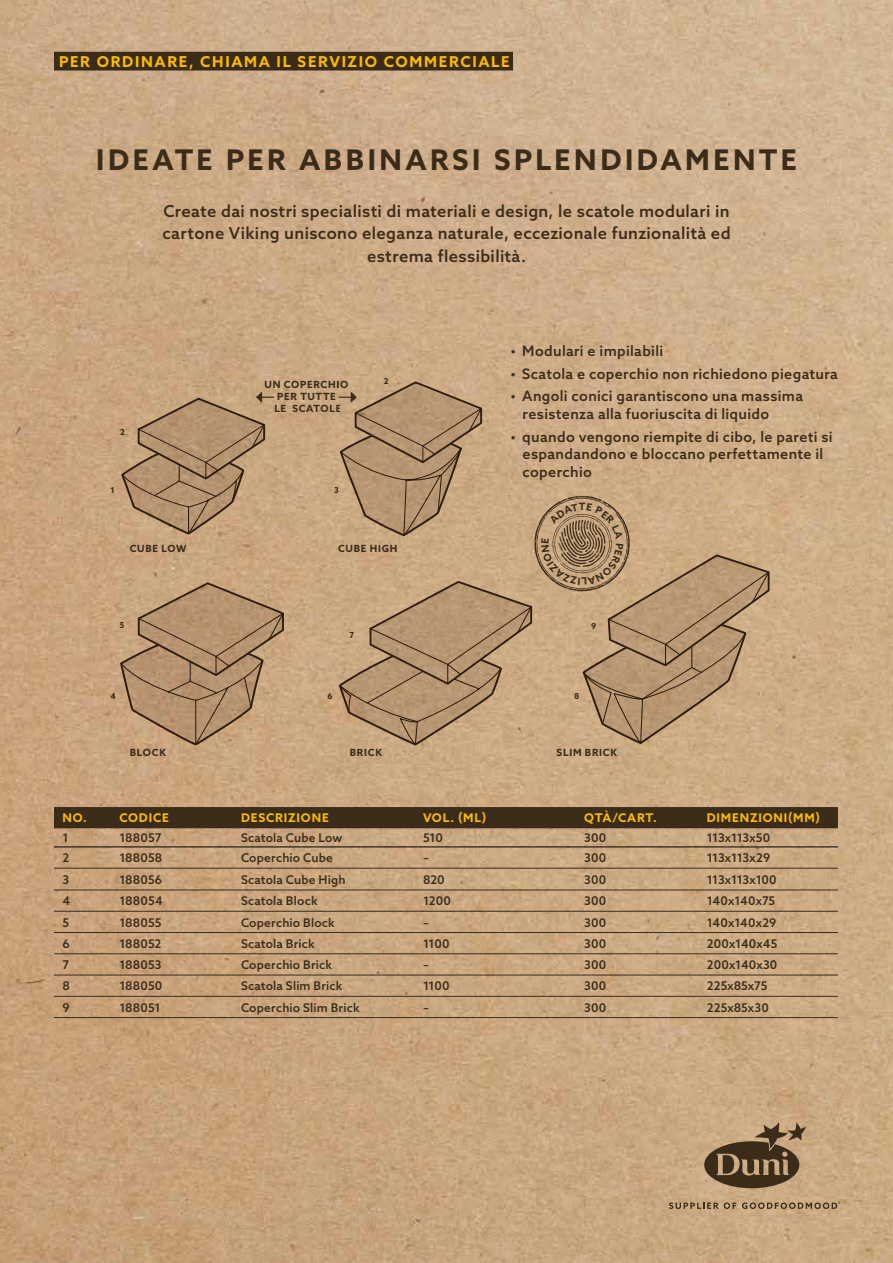
<style>
.page{position:relative;width:893px;height:1263px;background:#fff}
.page>*{position:absolute;margin:0;border:0;box-sizing:border-box;transform-origin:0 0}
.t1{font:700 28.5px "Azo Sans";letter-spacing:.125em;color:#3b2c1a}
.t2{font:500 16.5px/22.5px "Azo Sans";letter-spacing:.02em;color:#3b2c1a;text-align:center}
.t3{font:700 15px "Azo Sans";letter-spacing:.11em;color:#fbba00}
.t4{font:500 14.4px/17.7px "Azo Sans";letter-spacing:.025em;color:#3b2c1a}
.t5{font:500 12px "Azo Sans";letter-spacing:.01em;color:#3b2c1a}
.t6{font:700 12px "Azo Sans";letter-spacing:.07em;color:#fbba00}
.t7{font:500 12px "Azo Sans";letter-spacing:-.01em;color:#3b2c1a}
.t8{font:700 10.05px "Azo Sans";color:#3b2c1a}
.t9{font:700 9.9px/11.9px "Azo Sans";letter-spacing:.08em;color:#3b2c1a;text-align:center}
.t10{font:700 8.25px "Azo Sans";color:#3b2c1a}
</style>
<div class="page">
<img style="left:0;top:0;width:893px;height:1263px">
<div style="left:54px;top:807px;width:784px;height:21px;background:#3b2c1a"></div>
<hr style="left:54px;top:846px;width:61px;height:1px;background:#000">
<hr style="left:115px;top:846px;width:122px;height:1px;background:#000">
<hr style="left:237px;top:846px;width:182px;height:1px;background:#000">
<hr style="left:419px;top:846px;width:161px;height:1px;background:#000">
<hr style="left:580px;top:846px;width:122px;height:1px;background:#000">
<hr style="left:702px;top:846px;width:136px;height:1px;background:#000">
<hr style="left:54px;top:868px;width:61px;height:1px;background:#3b2c1a">
<hr style="left:115px;top:868px;width:122px;height:1px;background:#3b2c1a">
<hr style="left:237px;top:868px;width:182px;height:1px;background:#3b2c1a">
<hr style="left:419px;top:868px;width:161px;height:1px;background:#3b2c1a">
<hr style="left:580px;top:868px;width:122px;height:1px;background:#3b2c1a">
<hr style="left:702px;top:868px;width:136px;height:1px;background:#3b2c1a">
<hr style="left:54px;top:890px;width:61px;height:1px;background:#3b2c1a">
<hr style="left:115px;top:890px;width:122px;height:1px;background:#3b2c1a">
<hr style="left:237px;top:890px;width:182px;height:1px;background:#3b2c1a">
<hr style="left:419px;top:890px;width:161px;height:1px;background:#3b2c1a">
<hr style="left:580px;top:890px;width:122px;height:1px;background:#3b2c1a">
<hr style="left:702px;top:890px;width:136px;height:1px;background:#3b2c1a">
<hr style="left:54px;top:911px;width:61px;height:1px;background:#3b2c1a">
<hr style="left:115px;top:911px;width:122px;height:1px;background:#3b2c1a">
<hr style="left:237px;top:911px;width:182px;height:1px;background:#3b2c1a">
<hr style="left:419px;top:911px;width:161px;height:1px;background:#3b2c1a">
<hr style="left:580px;top:911px;width:122px;height:1px;background:#3b2c1a">
<hr style="left:702px;top:911px;width:136px;height:1px;background:#3b2c1a">
<hr style="left:54px;top:932px;width:61px;height:1px;background:#3b2c1a">
<hr style="left:115px;top:932px;width:122px;height:1px;background:#3b2c1a">
<hr style="left:237px;top:932px;width:182px;height:1px;background:#3b2c1a">
<hr style="left:419px;top:932px;width:161px;height:1px;background:#3b2c1a">
<hr style="left:580px;top:932px;width:122px;height:1px;background:#3b2c1a">
<hr style="left:702px;top:932px;width:136px;height:1px;background:#3b2c1a">
<hr style="left:54px;top:953px;width:61px;height:1px;background:#3b2c1a">
<hr style="left:115px;top:953px;width:122px;height:1px;background:#3b2c1a">
<hr style="left:237px;top:953px;width:182px;height:1px;background:#3b2c1a">
<hr style="left:419px;top:953px;width:161px;height:1px;background:#3b2c1a">
<hr style="left:580px;top:953px;width:122px;height:1px;background:#3b2c1a">
<hr style="left:702px;top:953px;width:136px;height:1px;background:#3b2c1a">
<hr style="left:54px;top:975px;width:61px;height:1px;background:#3b2c1a">
<hr style="left:115px;top:975px;width:122px;height:1px;background:#3b2c1a">
<hr style="left:237px;top:975px;width:182px;height:1px;background:#3b2c1a">
<hr style="left:419px;top:975px;width:161px;height:1px;background:#3b2c1a">
<hr style="left:580px;top:975px;width:122px;height:1px;background:#3b2c1a">
<hr style="left:702px;top:975px;width:136px;height:1px;background:#3b2c1a">
<hr style="left:54px;top:996px;width:61px;height:1px;background:#3b2c1a">
<hr style="left:115px;top:996px;width:122px;height:1px;background:#3b2c1a">
<hr style="left:237px;top:996px;width:182px;height:1px;background:#3b2c1a">
<hr style="left:419px;top:996px;width:161px;height:1px;background:#3b2c1a">
<hr style="left:580px;top:996px;width:122px;height:1px;background:#3b2c1a">
<hr style="left:702px;top:996px;width:136px;height:1px;background:#3b2c1a">
<hr style="left:54px;top:1017px;width:61px;height:1px;background:#3b2c1a">
<hr style="left:115px;top:1017px;width:122px;height:1px;background:#3b2c1a">
<hr style="left:237px;top:1017px;width:182px;height:1px;background:#3b2c1a">
<hr style="left:419px;top:1017px;width:161px;height:1px;background:#3b2c1a">
<hr style="left:580px;top:1017px;width:122px;height:1px;background:#3b2c1a">
<hr style="left:702px;top:1017px;width:136px;height:1px;background:#3b2c1a">
<svg style="left:121px;top:391px;width:153px;height:144px;background:#b59370"></svg>
<svg style="left:120px;top:582px;width:164px;height:163px;background:#b4916e"></svg>
<svg style="left:704px;top:1122px;width:102px;height:66px;background:#866d51"></svg>
<svg style="left:669px;top:1202px;width:67px;height:7px"></svg>
<svg style="left:742px;top:1201px;width:98px;height:8px"></svg>
<div style="left:54px;top:52px;width:459px;height:19px;background:#3b2c1a"></div>
<svg style="left:339px;top:381px;width:431px;height:364px;background:#be9d79"></svg>
<p class="t3" style="left:59px;top:52px;width:452px">PER ORDINARE, CHIAMA IL SERVIZIO COMMERCIALE</p>
<h1 class="t1" style="left:96px;top:141px;width:702px">IDEATE PER ABBINARSI SPLENDIDAMENTE</h1>
<h2 class="t2" style="left:162px;top:200px;width:570px">Create dai nostri specialisti di materiali e design, le scatole modulari in cartone Viking uniscono eleganza naturale, eccezionale funzionalità ed estrema flessibilità.</h2>
<p class="t10" style="left:120px;top:427px;width:6px">2</p>
<p class="t9" style="left:265px;top:378px;width:85px">UN COPERCHIO<br>PER TUTTE<br>LE SCATOLE</p>
<p class="t10" style="left:384px;top:376px;width:6px">2</p>
<p class="t4" style="left:511px;top:342px;width:154px">• Modulari e impilabili</p>
<p class="t4" style="left:511px;top:365px;width:329px">• Scatola e coperchio non richiedono piegatura</p>
<p class="t4" style="left:522px;top:387px;width:282px;text-indent:-12px">• Angoli conici garantiscono una massima resistenza alla fuoriuscita di liquido</p>
<p class="t4" style="left:522px;top:427px;width:312px;text-indent:-12px">• quando vengono riempite di cibo, le pareti si espandandono e bloccano perfettamente il coperchio</p>
<p class="t10" style="left:111px;top:485px;width:6px">1</p>
<p class="t10" style="left:334px;top:485px;width:6px">3</p>
<p class="t8" style="left:579px;top:500px;width:8px">T</p>
<p class="t9" style="left:130px;top:542px;width:58px">CUBE LOW</p>
<p class="t9" style="left:338px;top:542px;width:61px">CUBE HIGH</p>
<p class="t10" style="left:120px;top:619px;width:6px">5</p>
<p class="t10" style="left:591px;top:621px;width:7px">9</p>
<p class="t10" style="left:350px;top:629px;width:6px">7</p>
<p class="t10" style="left:111px;top:690px;width:7px">4</p>
<p class="t10" style="left:327px;top:690px;width:7px">6</p>
<p class="t10" style="left:574px;top:690px;width:7px">8</p>
<p class="t9" style="left:130px;top:746px;width:38px">BLOCK</p>
<p class="t9" style="left:350px;top:746px;width:34px">BRICK</p>
<p class="t9" style="left:557px;top:746px;width:62px">SLIM BRICK</p>
<p class="t6" style="left:63px;top:810px;width:26px">NO.</p>
<p class="t6" style="left:119px;top:810px;width:51px">CODICE</p>
<p class="t6" style="left:241px;top:810px;width:89px">DESCRIZIONE</p>
<p class="t6" style="left:423px;top:810px;width:65px">VOL. (ML)</p>
<p class="t6" style="left:584px;top:810px;width:74px">QTÀ/CART.</p>
<p class="t6" style="left:707px;top:810px;width:115px">DIMENZIONI(MM)</p>
<p class="t5" style="left:63px;top:830px;width:8px">1</p>
<p class="t5" style="left:119px;top:830px;width:44px">188057</p>
<p class="t5" style="left:241px;top:830px;width:103px">Scatola Cube Low</p>
<p class="t5" style="left:423px;top:830px;width:21px">510</p>
<p class="t5" style="left:584px;top:830px;width:24px">300</p>
<p class="t5" style="left:707px;top:830px;width:65px">113x113x50</p>
<p class="t5" style="left:63px;top:850px;width:8px">2</p>
<p class="t5" style="left:119px;top:850px;width:44px">188058</p>
<p class="t5" style="left:241px;top:850px;width:93px">Coperchio Cube</p>
<p class="t5" style="left:423px;top:850px;width:7px">–</p>
<p class="t5" style="left:584px;top:850px;width:24px">300</p>
<p class="t5" style="left:707px;top:850px;width:65px">113x113x29</p>
<p class="t5" style="left:63px;top:872px;width:8px">3</p>
<p class="t5" style="left:119px;top:872px;width:44px">188056</p>
<p class="t5" style="left:241px;top:872px;width:106px">Scatola Cube High</p>
<p class="t5" style="left:423px;top:872px;width:23px">820</p>
<p class="t5" style="left:584px;top:872px;width:24px">300</p>
<p class="t7" style="left:707px;top:872px;width:71px">113x113x100</p>
<p class="t5" style="left:63px;top:893px;width:9px">4</p>
<p class="t5" style="left:119px;top:893px;width:45px">188054</p>
<p class="t5" style="left:241px;top:893px;width:78px">Scatola Block</p>
<p class="t5" style="left:423px;top:893px;width:29px">1200</p>
<p class="t5" style="left:584px;top:893px;width:24px">300</p>
<p class="t5" style="left:707px;top:893px;width:70px">140x140x75</p>
<p class="t5" style="left:63px;top:914px;width:8px">5</p>
<p class="t5" style="left:119px;top:914px;width:44px">188055</p>
<p class="t5" style="left:241px;top:914px;width:95px">Coperchio Block</p>
<p class="t5" style="left:423px;top:914px;width:7px">–</p>
<p class="t5" style="left:584px;top:914px;width:24px">300</p>
<p class="t5" style="left:707px;top:914px;width:71px">140x140x29</p>
<p class="t5" style="left:63px;top:936px;width:9px">6</p>
<p class="t5" style="left:119px;top:936px;width:43px">188052</p>
<p class="t5" style="left:241px;top:936px;width:75px">Scatola Brick</p>
<p class="t5" style="left:423px;top:936px;width:28px">1100</p>
<p class="t5" style="left:584px;top:936px;width:24px">300</p>
<p class="t5" style="left:707px;top:936px;width:72px">200x140x45</p>
<p class="t5" style="left:63px;top:957px;width:8px">7</p>
<p class="t5" style="left:119px;top:957px;width:44px">188053</p>
<p class="t5" style="left:241px;top:957px;width:93px">Coperchio Brick</p>
<p class="t5" style="left:423px;top:957px;width:7px">–</p>
<p class="t5" style="left:584px;top:957px;width:24px">300</p>
<p class="t5" style="left:707px;top:957px;width:72px">200x140x30</p>
<p class="t5" style="left:63px;top:978px;width:9px">8</p>
<p class="t5" style="left:119px;top:978px;width:44px">188050</p>
<p class="t5" style="left:241px;top:978px;width:103px">Scatola Slim Brick</p>
<p class="t5" style="left:423px;top:978px;width:28px">1100</p>
<p class="t5" style="left:584px;top:978px;width:24px">300</p>
<p class="t5" style="left:707px;top:978px;width:62px">225x85x75</p>
<p class="t5" style="left:63px;top:999px;width:9px">9</p>
<p class="t5" style="left:119px;top:999px;width:43px">188051</p>
<p class="t5" style="left:241px;top:999px;width:120px">Coperchio Slim Brick</p>
<p class="t5" style="left:423px;top:999px;width:7px">–</p>
<p class="t5" style="left:584px;top:999px;width:24px">300</p>
<p class="t5" style="left:707px;top:999px;width:64px">225x85x30</p>
</div>
